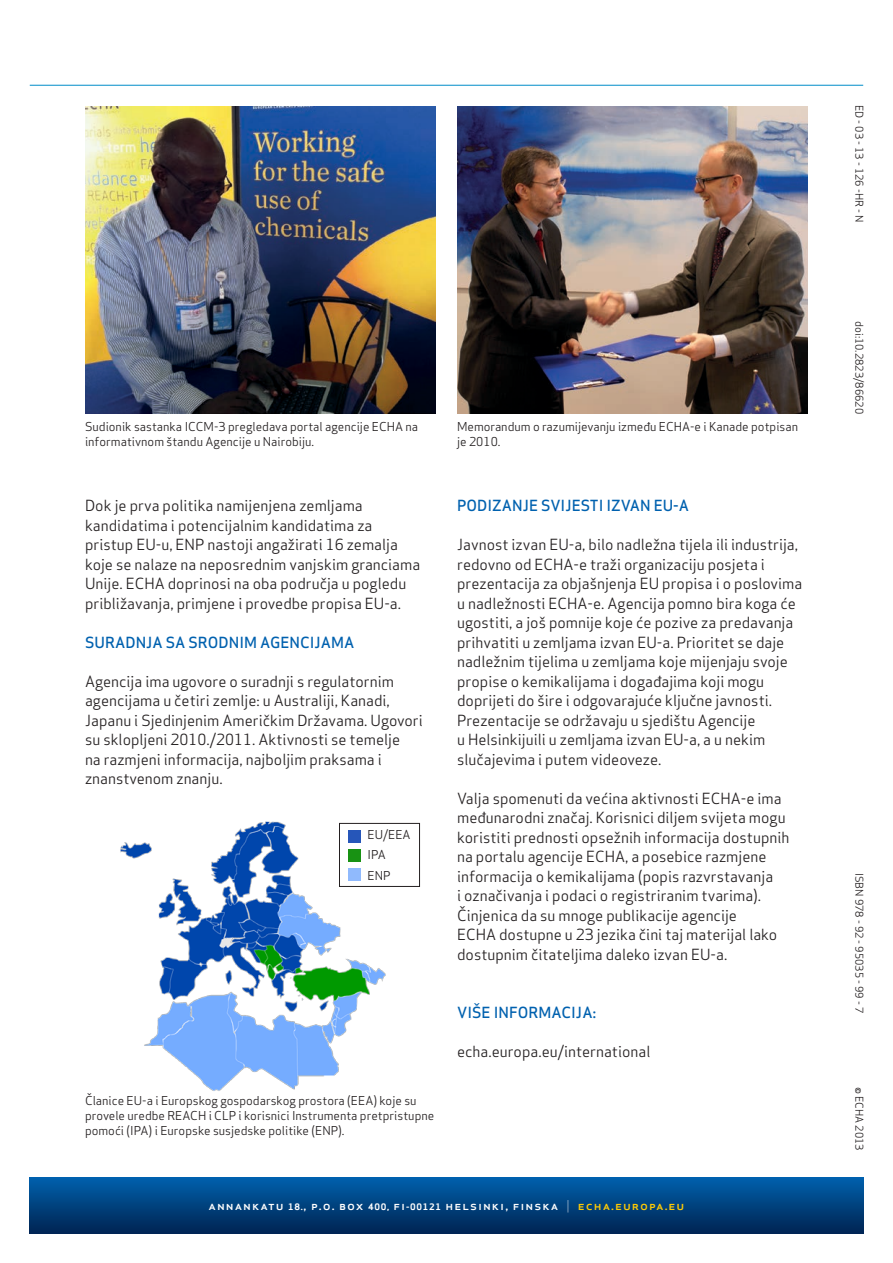
<style>
.page{position:relative;width:893px;height:1263px;background:#fff}
.page>*{position:absolute;margin:0;border:0;box-sizing:border-box;transform-origin:0 0}
.t1{font:15px/19.5px "Apex Sans";color:#231f20}
.t2{font:500 15px "Apex Sans";color:#0061af}
.t3{font:500 12.15px "Apex Sans";letter-spacing:.075em;color:#fff;scale:1.08 1}
.t4{font:12px/15px "Apex Sans";color:#231f20}
.t5{font:10.5px "Apex Sans";color:#231f20}
.s1{font-weight:700;font-size:8.7px}
.s2{font-weight:700;font-size:8.25px}
.s3{font-weight:300}
.s4{color:#ffcb04}
</style>
<div class="page">
<svg style="left:30px;top:1178px;width:833px;height:55px;background:#00427f"></svg>
<hr style="left:30px;top:85px;width:833px;height:1px;background:#008dc8">
<img style="left:457px;top:106px;width:351px;height:308px">
<img style="left:85px;top:106px;width:351px;height:308px">
<img style="left:120px;top:821px;width:268px;height:270px">
<div style="left:339px;top:823px;width:81px;height:64px;border:1px solid #231f20"></div>
<div style="left:348px;top:830px;width:13px;height:13px;background:#2656b9"></div>
<div style="left:348px;top:849px;width:13px;height:13px;background:#189213"></div>
<div style="left:348px;top:868px;width:13px;height:13px;background:#90bafd"></div>
<p class="t4" style="left:85px;top:418px;width:335px">Sudionik sastanka ICCM-3 pregledava portal agencije ECHA na informativnom štandu Agencije u Nairobiju.</p>
<p class="t1" style="left:85px;top:495px;width:337px">Dok je prva politika namijenjena zemljama kandidatima i potencijalnim kandidatima za pristup EU-u, ENP nastoji angažirati 16 zemalja koje se nalaze na neposrednim vanjskim granciama Unije. ECHA doprinosi na oba područja u pogledu približavanja, primjene i provedbe propisa EU-a.</p>
<p class="t2" style="left:85px;top:629px;width:271px">SURADNJA SA SRODNIM AGENCIJAMA</p>
<p class="t1" style="left:85px;top:670px;width:339px">Agencija ima ugovore o suradnji s regulatornim agencijama u četiri zemlje: u Australiji, Kanadi, Japanu i Sjedinjenim Američkim Državama. Ugovori su sklopljeni 2010./2011. Aktivnosti se temelje<br>na razmjeni informacija, najboljim praksama i znanstvenom znanju.</p>
<p class="t4" style="left:368px;top:823px;width:45px;line-height:20.2px">EU/EEA<br>IPA<br>ENP</p>
<p class="t4" style="left:85px;top:1092px;width:351px">Članice EU-a i Europskog gospodarskog prostora (EEA) koje su provele uredbe REACH i CLP i korisnici Instrumenta pretpristupne pomoći (IPA) i Europske susjedske politike (ENP).</p>
<p class="t4" style="left:457px;top:418px;width:342px">Memorandum o razumijevanju između ECHA-e i Kanade potpisan je 2010.</p>
<p class="t2" style="left:457px;top:493px;width:233px">POD IZANJE SVIJESTI IZVAN EU-A</p>
<p class="t1" style="left:457px;top:534px;width:347px">Javnost izvan EU-a, bilo nadležna tijela ili industrija, redovno od ECHA-e traži organizaciju posjeta i prezentacija za objašnjenja EU propisa i o poslovima u nadležnosti ECHA-e. Agencija pomno bira koga će ugostiti, a još pomnije koje će pozive za predavanja prihvatiti u zemljama izvan EU-a. Prioritet se daje nadležnim tijelima u zemljama koje mijenjaju svoje propise o kemikalijama i događajima koji mogu doprijeti do šire i odgovarajuće ključne javnosti.<br>Prezentacije se održavaju u sjedištu Agencije<br>u Helsinkijuili u zemljama izvan EU-a, a u nekim slučajevima i putem videoveze.</p>
<p class="t1" style="left:457px;top:787px;width:334px">Valja spomenuti da većina aktivnosti ECHA-e ima međunarodni značaj. Korisnici diljem svijeta mogu koristiti prednosti opsežnih informacija dostupnih na portalu agencije ECHA, a posebice razmjene informacija o kemikalijama (popis razvrstavanja<br>i označivanja i podaci o registriranim tvarima).<br>Činjenica da su mnoge publikacije agencije<br>ECHA dostupne u 23 jezika čini taj materijal lako dostupnim čitateljima daleko izvan EU-a.</p>
<p class="t2" style="left:457px;top:1000px;width:140px">VIŠE INFORMACIJA:</p>
<p class="t1" style="left:457px;top:1041px;width:195px">echa.europa.eu/international</p>
<p class="t3" style="left:209px;top:1195px;width:442px">ANNANKATU <span class="s1">18.</span>, P.O. BOX <span class="s1">400,</span> FI<span class="s2">-</span><span class="s1">00121</span> HELSINKI, FINSKA <span class="s3">|</span> <span class="s4">ECHA.EUROPA.EU</span></p>
<p class="t5" style="left:868px;top:105px;width:119px;rotate:90deg">ED - 03 - 13 - 126 -HR - N</p>
<p class="t5" style="left:868px;top:321px;width:94px;rotate:90deg">doi:10.2823/86620</p>
<p class="t5" style="left:868px;top:873px;width:142px;rotate:90deg">ISBN 978 - 92 - 95035 - 99 - 7</p>
<p class="t5" style="left:868px;top:1087px;width:65px;rotate:90deg">© ECHA 2013</p>
</div>
